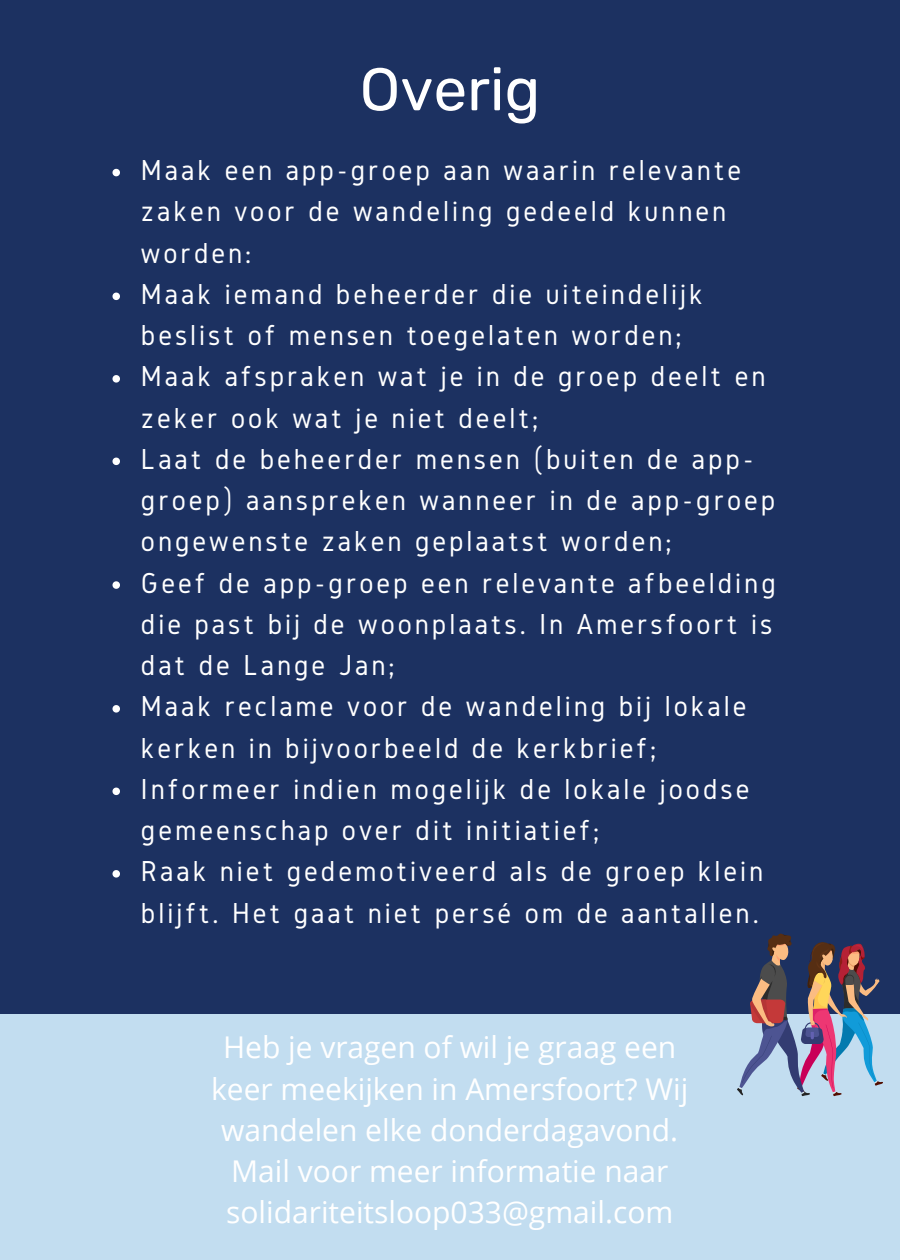
<style>
.page{position:relative;width:900px;height:1260px;background:#1c3161}
.page>*{position:absolute;margin:0;border:0;box-sizing:border-box;transform-origin:0 0}
.t1{font:60px "Rubik";color:#fff}
.t2{font:30px/41.2px "Gidole";letter-spacing:.1em;color:#fff}
.t3{font:30px/41.2px "Open Sans";color:#fff;text-align:center}
</style>
<div class="page">
<svg style="left:112px;top:169px;width:8px;height:7px"></svg>
<svg style="left:112px;top:293px;width:8px;height:7px"></svg>
<svg style="left:112px;top:375px;width:8px;height:8px"></svg>
<svg style="left:112px;top:458px;width:8px;height:7px"></svg>
<svg style="left:112px;top:581px;width:8px;height:8px"></svg>
<svg style="left:112px;top:705px;width:8px;height:8px"></svg>
<svg style="left:112px;top:788px;width:8px;height:7px"></svg>
<svg style="left:112px;top:870px;width:8px;height:8px"></svg>
<div style="left:0;top:1014px;width:900px;height:246px;background:#c2ddf0"></div>
<svg style="left:737px;top:933px;width:146px;height:163px"></svg>
<p class="t1" style="left:360px;top:54px;width:182px">Overig</p>
<h1 class="t2" style="left:141px;top:149px;width:602px">Maak een app-groep aan waarin relevante zaken voor de wandeling gedeeld kunnen worden:</h1>
<p class="t2" style="left:141px;top:273px;width:563px">Maak iemand beheerder die uiteindelijk beslist of mensen toegelaten worden;</p>
<p class="t2" style="left:141px;top:355px;width:626px">Maak afspraken wat je in de groep deelt en zeker ook wat je niet deelt;</p>
<p class="t2" style="left:141px;top:438px;width:636px">Laat de beheerder mensen (buiten de app&shy;groep) aanspreken wanneer in de app-groep ongewenste zaken geplaatst worden;</p>
<p class="t2" style="left:141px;top:562px;width:636px;text-align:justify">Geef de app-groep een relevante afbeelding die past bij de woonplaats. In Amersfoort is dat de Lange Jan;</p>
<p class="t2" style="left:141px;top:685px;width:607px">Maak reclame voor de wandeling bij lokale kerken in bijvoorbeeld de kerkbrief;</p>
<p class="t2" style="left:141px;top:768px;width:610px">Informeer indien mogelijk de lokale joodse gemeenschap over dit initiatief;</p>
<p class="t2" style="left:141px;top:850px;width:624px">Raak niet gedemotiveerd als de groep klein blijft. Het gaat niet persé om de aantallen.</p>
<p class="t3" style="left:211px;top:1026px;width:479px">Heb je vragen of wil je graag een keer meekijken in Amersfoort? Wij wandelen elke donderdagavond.<br>Mail voor meer informatie naar solidariteitsloop033@gmail.com</p>
</div>
